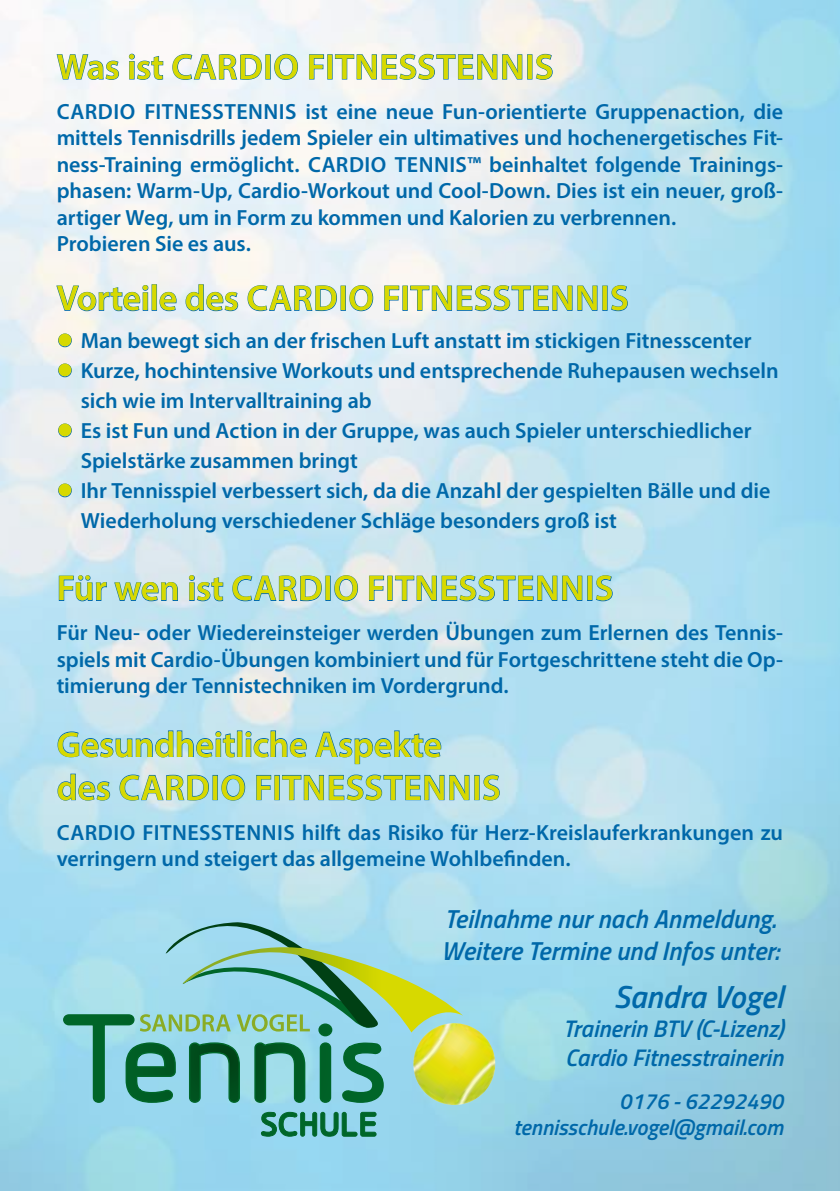
<style>
.page{position:relative;width:840px;height:1191px;background:#fff}
.page>*{position:absolute;margin:0;border:0;box-sizing:border-box;transform-origin:0 0}
.t1{font:600 36px/43.2px "Myriad Pro";letter-spacing:.015em;color:#d7d900}
.t2{font:italic 600 32px "Titillium";color:#0068a9}
.t3{font:italic 600 26px/31.2px "Titillium";color:#0068a9}
.t4{font:italic 600 24px/28.8px "Titillium";color:#0068a9}
.t5{font:600 22px/26.4px "Myriad Pro";color:#0068a9}
.t6{font:italic 600 22px/26.4px "Titillium";color:#0068a9;text-align:right}
.s1{color:#d7d900}
</style>
<div class="page">
<img style="left:0;top:0;width:839px;height:1191px">
<svg style="left:56px;top:41px;width:63px;height:48px"></svg>
<svg style="left:129px;top:54px;width:35px;height:26px"></svg>
<svg style="left:172px;top:50px;width:90px;height:30px"></svg>
<svg style="left:273px;top:53px;width:25px;height:27px"></svg>
<svg style="left:308px;top:54px;width:16px;height:26px"></svg>
<div style="left:327px;top:54px;width:5px;height:26px;border:1px solid #0068a9"></div>
<svg style="left:334px;top:53px;width:188px;height:27px"></svg>
<div style="left:526px;top:54px;width:6px;height:26px;border:1px solid #0068a9"></div>
<svg style="left:534px;top:53px;width:19px;height:27px"></svg>
<svg style="left:56px;top:285px;width:92px;height:30px"></svg>
<div style="left:151px;top:284px;width:6px;height:27px;border:1px solid #0068a9"></div>
<svg style="left:159px;top:291px;width:18px;height:21px"></svg>
<svg style="left:185px;top:276px;width:53px;height:36px"></svg>
<svg style="left:247px;top:281px;width:90px;height:31px"></svg>
<div style="left:340px;top:285px;width:6px;height:26px;border:1px solid #0068a9"></div>
<svg style="left:349px;top:285px;width:24px;height:27px"></svg>
<svg style="left:383px;top:285px;width:16px;height:26px"></svg>
<svg style="left:409px;top:285px;width:188px;height:27px;background:#add0e2"></svg>
<div style="left:602px;top:285px;width:5px;height:26px;border:1px solid #0068a9"></div>
<svg style="left:610px;top:285px;width:18px;height:27px"></svg>
<svg style="left:58px;top:333px;width:14px;height:15px"></svg>
<svg style="left:58px;top:363px;width:14px;height:15px"></svg>
<svg style="left:58px;top:423px;width:14px;height:15px"></svg>
<svg style="left:58px;top:483px;width:14px;height:15px"></svg>
<svg style="left:58px;top:572px;width:49px;height:30px"></svg>
<svg style="left:114px;top:575px;width:64px;height:35px;background:#acd2e4"></svg>
<svg style="left:189px;top:575px;width:35px;height:27px"></svg>
<svg style="left:232px;top:571px;width:90px;height:31px;background:#a4cfe3"></svg>
<svg style="left:333px;top:575px;width:25px;height:27px"></svg>
<svg style="left:368px;top:575px;width:16px;height:26px"></svg>
<div style="left:387px;top:575px;width:5px;height:26px;border:1px solid #0068a9"></div>
<svg style="left:394px;top:575px;width:188px;height:27px;background:#98c9e0"></svg>
<div style="left:586px;top:575px;width:6px;height:26px;border:1px solid #0068a9"></div>
<svg style="left:594px;top:575px;width:19px;height:27px"></svg>
<svg style="left:57px;top:722px;width:178px;height:36px;background:#9ecfe5"></svg>
<div style="left:237px;top:730px;width:5px;height:27px;border:1px solid #0068a9"></div>
<svg style="left:245px;top:730px;width:62px;height:28px;background:#98cae2"></svg>
<svg style="left:314px;top:727px;width:127px;height:40px;background:#97cee8"></svg>
<svg style="left:57px;top:765px;width:54px;height:36px;background:#a3d0e4"></svg>
<svg style="left:119px;top:770px;width:90px;height:31px;background:#a6cfe1"></svg>
<div style="left:212px;top:775px;width:6px;height:25px;border:1px solid #0068a9"></div>
<svg style="left:221px;top:774px;width:24px;height:27px"></svg>
<svg style="left:255px;top:774px;width:16px;height:26px"></svg>
<svg style="left:281px;top:774px;width:188px;height:27px;background:#92c8e1"></svg>
<div style="left:474px;top:775px;width:5px;height:25px;border:1px solid #0068a9"></div>
<svg style="left:482px;top:774px;width:18px;height:27px"></svg>
<svg style="left:62px;top:901px;width:400px;height:202px;background:#8ac6c1"></svg>
<svg style="left:261px;top:1112px;width:115px;height:24px;background:#4a9d8a"></svg>
<img style="left:413px;top:1023px;width:82px;height:82px;border-radius:41px">
<h1 class="t1" style="left:57px;top:44px;width:498px">Was ist Cardio fitnessTennis</h1>
<p class="t5" style="left:57px;top:98px;width:727px">Cardio fitnessTennis ist eine neue Fun-orientierte Gruppenaction, die mittels Tennisdrills jedem Spieler ein ultimatives und hochenergetisches Fit&shy;ness-Training ermöglicht. Cardio Tennis™ beinhaltet folgende Trainings&shy;phasen: Warm-Up, Cardio-Workout und Cool-Down. Dies ist ein neuer, groß&shy;artiger Weg, um in Form zu kommen und Kalorien zu verbrennen.<br>Probieren Sie es aus.</p>
<h1 class="t1" style="left:57px;top:276px;width:573px">Vorteile des Cardio fitnessTennis</h1>
<p class="t5" style="left:57px;top:327px;width:696px"><span class="s1">●</span> Man bewegt sich an der frischen Luft anstatt im stickigen Fitnesscenter</p>
<p class="t5" style="left:81px;top:355px;width:699px;line-height:30px;text-indent:-24px"><span class="s1">●</span> Kurze, hochintensive Workouts und entsprechende Ruhepausen wechseln sich wie im Intervalltraining ab</p>
<p class="t5" style="left:57px;top:415px;width:696px;line-height:30px"><span class="s1">●</span> Es ist Fun und Action in der Gruppe, was auch Spieler unterschiedlicher<br>Spielstärke zusammen bringt</p>
<p class="t5" style="left:81px;top:475px;width:690px;line-height:30px;text-indent:-24px"><span class="s1">●</span> Ihr Tennisspiel verbessert sich, da die Anzahl der gespielten Bälle und die<br>Wiederholung verschiedener Schläge besonders groß ist</p>
<h1 class="t1" style="left:57px;top:566px;width:558px">Für wen ist Cardio fitnessTennis</h1>
<p class="t5" style="left:57px;top:619px;width:727px;text-align:justify">Für Neu- oder Wiedereinsteiger werden Übungen zum Erlernen des Tennis&shy;spiels mit Cardio-Übungen kombiniert und für Fortgeschrittene steht die Op&shy;timierung der Tennistechniken im Vordergrund.</p>
<h1 class="t1" style="left:57px;top:722px;width:445px">Gesundheitliche Aspekte des Cardio fitnessTennis</h1>
<p class="t5" style="left:57px;top:818px;width:727px">Cardio fitnessTennis hilft das Risiko für Herz-Kreislauferkrankungen zu verringern und steigert das allgemeine Wohlbefinden.</p>
<p class="t3" style="left:441px;top:902px;width:339px">Teilnahme nur nach Anmeldung.<br>Weitere Termine und Infos unter:</p>
<h2 class="t2" style="left:613px;top:973px;width:171px">Sandra Vogel</h2>
<p class="t4" style="left:563px;top:1013px;width:221px">Trainerin BTV (C-Lizenz)<br>Cardio Fitnesstrainerin</p>
<p class="t6" style="left:513px;top:1086px;width:271px">0176 - 62292490 tennisschule.vogel@gmail.com</p>
</div>
